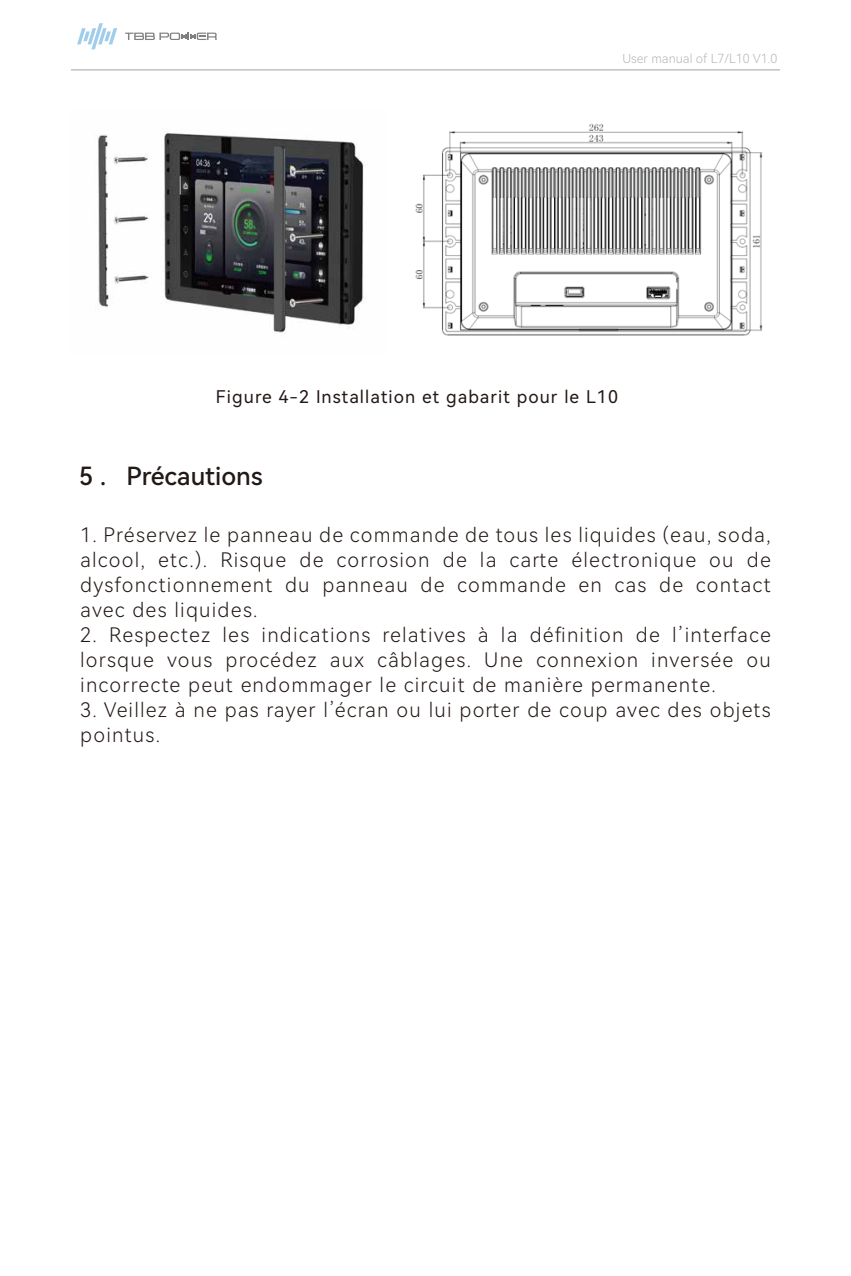
<style>
.page{position:relative;width:851px;height:1276px;background:#fff}
.page>*{position:absolute;margin:0;border:0;box-sizing:border-box;transform-origin:0 0}
.t1{font:25px "Harmony OS Sans SC Medium";color:#221815}
.t2{font:20px/25px "Harmony OS Sans SC Light";letter-spacing:.06em;color:#221815;text-align:justify}
.t3{font:17.5px "Harmony OS Sans SC";letter-spacing:.06em;color:#221815}
.t4{font:12.5px "Harmony OS Sans SC Light";color:#b5b6b6}
</style>
<div class="page">
<hr style="left:71px;top:69px;width:709px;height:1px;background:#b5b6b6">
<svg style="left:125px;top:33px;width:92px;height:7px"></svg>
<svg style="left:77px;top:23px;width:40px;height:26px"></svg>
<img style="left:98px;top:133px;width:268px;height:201px">
<img style="left:415px;top:123px;width:348px;height:213px">
<p class="t4" style="left:622px;top:50px;width:156px">User manual of L7/L10 V1.0</p>
<p class="t3" style="left:216px;top:384px;width:403px">Figure 4-2 Installation et gabarit pour le L10</p>
<p class="t1" style="left:79px;top:458px;width:185px">5 . Précautions</p>
<p class="t2" style="left:80px;top:521px;width:692px">1. Préservez le panneau de commande de tous les liquides (eau, soda, alcool, etc.). Risque de corrosion de la carte électronique ou de dysfonctionnement du panneau de commande en cas de contact avec des liquides.</p>
<p class="t2" style="left:80px;top:621px;width:692px">2. Respectez les indications relatives à la définition de l’interface lorsque vous procédez aux câblages. Une connexion inversée ou incorrecte peut endommager le circuit de manière permanente.</p>
<p class="t2" style="left:80px;top:696px;width:692px">3. Veillez à ne pas rayer l’écran ou lui porter de coup avec des objets pointus.</p>
</div>
